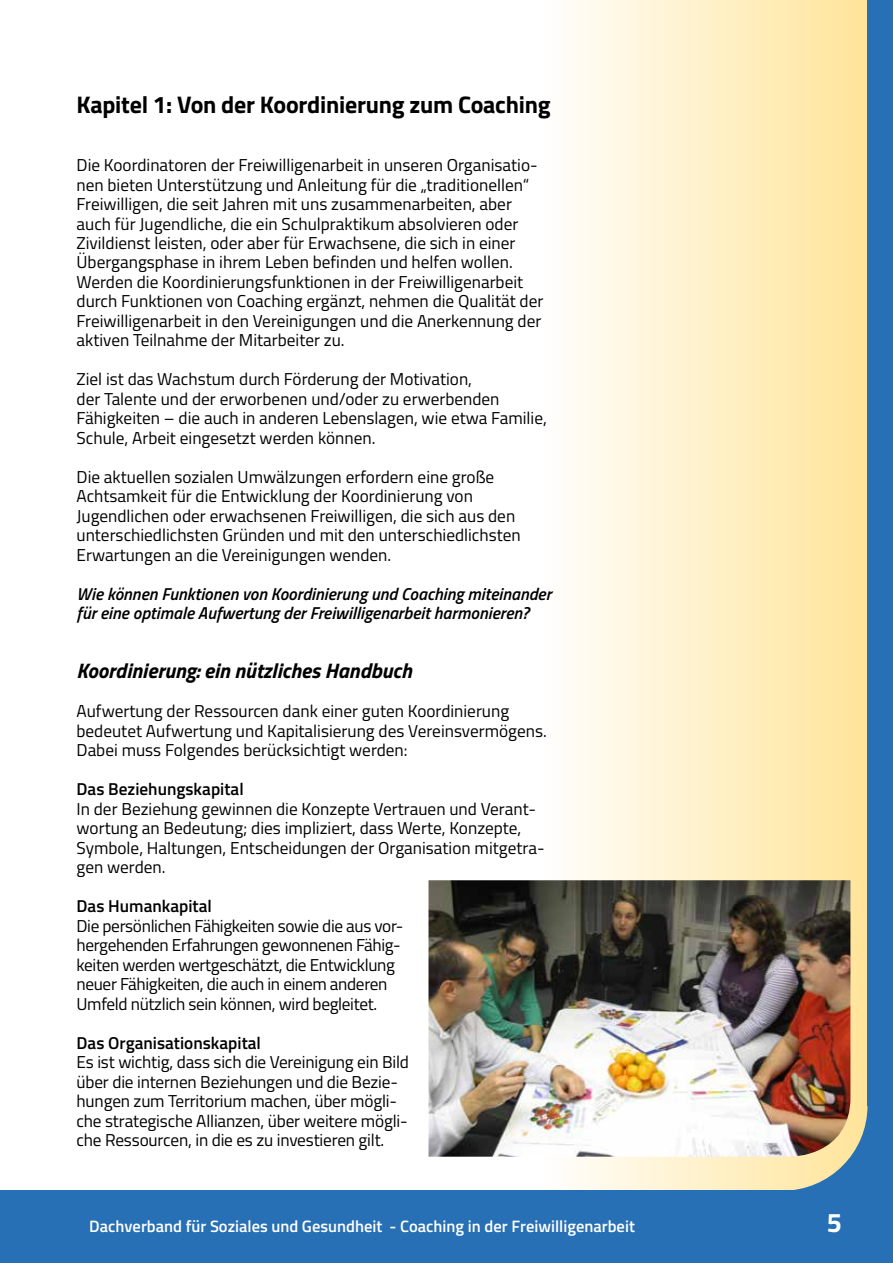
<style>
.page{position:relative;width:893px;height:1263px;background:#fff}
.page>*{position:absolute;margin:0;border:0;box-sizing:border-box;transform-origin:0 0}
.t1{font:700 27px "Titillium";color:#fff}
.t2{font:700 24px "Titillium";letter-spacing:-.01em;color:#000}
.t3{font:italic 700 21px "Titillium";color:#000}
.t4{font:17.25px/19.5px "Titillium";color:#000}
.t5{font:17.25px/19.5px "Titillium";letter-spacing:-.02em;color:#000}
.t6{font:italic 600 17.25px/19.5px "Titillium";color:#000}
.t7{font:600 17.25px "Titillium";color:#000}
.t8{font:600 16.5px "Titillium";color:#fff}
</style>
<div class="page">
<div style="left:543px;top:0;width:350px;height:1263px;background:linear-gradient(to right,#fefefd,#ffe291)"></div>
<div style="left:0;top:1191px;width:893px;height:72px;background:#2770b5"></div>
<div style="left:867px;top:0;width:26px;height:1106px;background:#2770b5"></div>
<svg style="left:782px;top:1106px;width:111px;height:85px;background:#779caf"></svg>
<img style="left:428px;top:880px;width:422px;height:277px">
<h2 class="t2" style="left:77px;top:86px;width:476px">Kapitel 1: Von der Koordinierung zum Coaching</h2>
<p class="t4" style="left:77px;top:154px;width:468px">Die Koordinatoren der Freiwilligenarbeit in unseren Organisatio&shy;nen bieten Unterstützung und Anleitung für die „traditionellen“ Freiwilligen, die seit Jahren mit uns zusammenarbeiten, aber auch für Jugendliche, die ein Schulpraktikum absolvieren oder Zivildienst leisten, oder aber für Erwachsene, die sich in einer Übergangsphase in ihrem Leben befinden und helfen wollen.<br>Werden die Koordinierungsfunktionen in der Freiwilligenarbeit durch Funktionen von Coaching ergänzt, nehmen die Qualität der Freiwilligenarbeit in den Vereinigungen und die Anerkennung der aktiven Teilnahme der Mitarbeiter zu.</p>
<p class="t4" style="left:77px;top:369px;width:472px">Ziel ist das Wachstum durch Förderung der Motivation,<br>der Talente und der erworbenen und/oder zu erwerbenden Fähigkeiten – die auch in anderen Lebenslagen, wie etwa Familie, Schule, Arbeit eingesetzt werden können.</p>
<p class="t4" style="left:77px;top:466px;width:446px">Die aktuellen sozialen Umwälzungen erfordern eine große Achtsamkeit für die Entwicklung der Koordinierung von Jugendlichen oder erwachsenen Freiwilligen, die sich aus den unterschiedlichsten Gründen und mit den unterschiedlichsten Erwartungen an die Vereinigungen wenden.</p>
<p class="t6" style="left:77px;top:583px;width:476px">Wie können Funktionen von Koordinierung und Coaching miteinander für eine optimale Aufwertung der Freiwilligenarbeit harmonieren?</p>
<p class="t3" style="left:77px;top:654px;width:337px">Koordinierung: ein nützliches Handbuch</p>
<p class="t4" style="left:77px;top:700px;width:472px">Aufwertung der Ressourcen dank einer guten Koordinierung bedeutet Aufwertung und Kapitalisierung des Vereinsvermögens.<br>Dabei muss Folgendes berücksichtigt werden:</p>
<p class="t7" style="left:77px;top:776px;width:169px">Das Beziehungskapital</p>
<p class="t4" style="left:77px;top:798px;width:470px">In der Beziehung gewinnen die Konzepte Vertrauen und Verant&shy;wortung an Bedeutung; dies impliziert, dass Werte, Konzepte, Symbole, Haltungen, Entscheidungen der Organisation mitgetra&shy;gen werden.</p>
<p class="t7" style="left:77px;top:893px;width:137px">Das Humankapital</p>
<p class="t5" style="left:77px;top:915px;width:326px">Die persönlichen Fähigkeiten sowie die aus vor&shy;hergehenden Erfahrungen gewonnenen Fähig&shy;keiten werden wertgeschätzt, die Entwicklung neuer Fähigkeiten, die auch in einem anderen Umfeld nützlich sein können, wird begleitet.</p>
<p class="t7" style="left:77px;top:1029px;width:186px">Das Organisationskapital</p>
<p class="t4" style="left:77px;top:1051px;width:334px">Es ist wichtig, dass sich die Vereinigung ein Bild über die internen Beziehungen und die Bezie&shy;hungen zum Territorium machen, über mögli&shy;che strategische Allianzen, über weitere mögli&shy;che Ressourcen, in die es zu investieren gilt.</p>
<p class="t8" style="left:89px;top:1214px;width:547px">Dachverband für Soziales und Gesundheit - Coaching in der Freiwilligenarbeit</p>
<h1 class="t1" style="left:827px;top:1202px;width:17px">5</h1>
</div>
